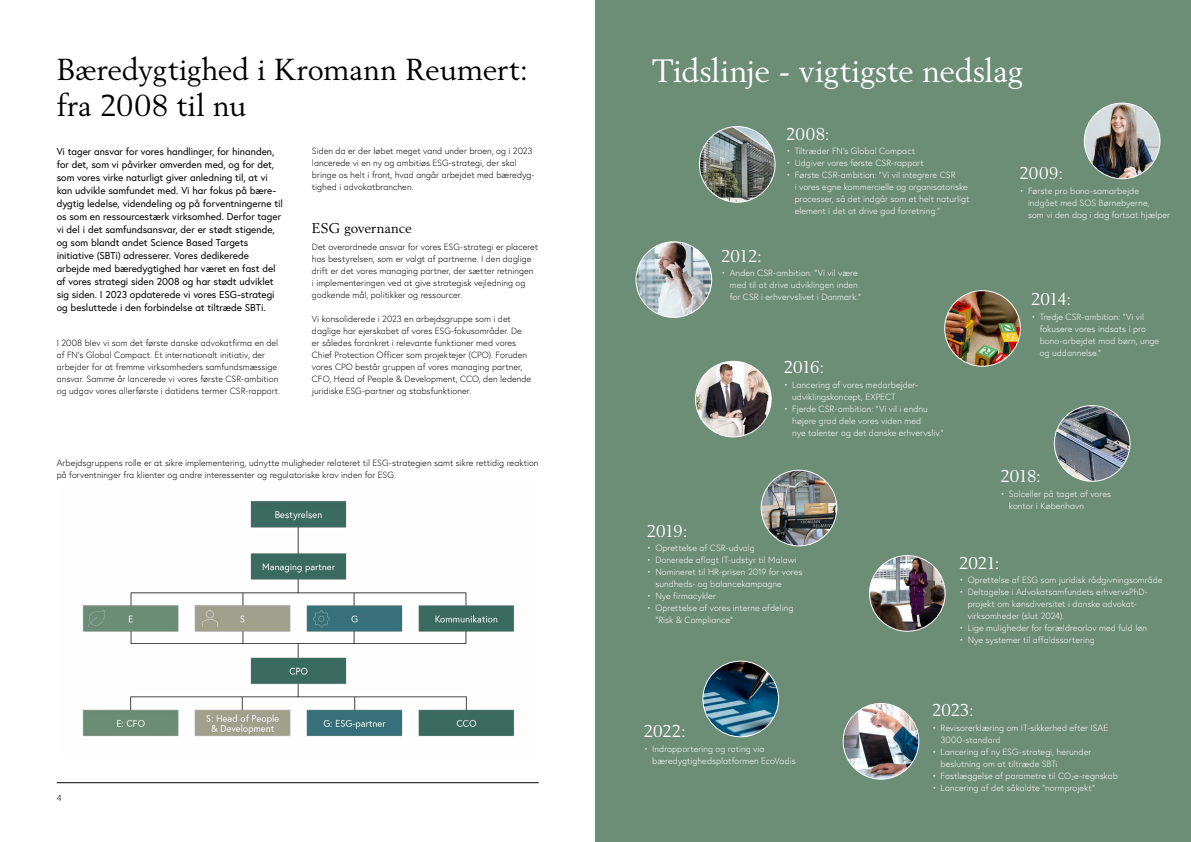
<style>
.page{position:relative;width:1191px;height:842px;background:#fff}
.page>*{position:absolute;margin:0;border:0;box-sizing:border-box;transform-origin:0 0}
.t1{font:32px "Berling LT Std";letter-spacing:-.01em;color:#fff}
.t2{font:30px/36px "Berling LT Std";color:#000}
.t3{font:17px "Berling LT Std";letter-spacing:-.01em;color:#fff}
.t4{font:14px "Berling LT Std";letter-spacing:-.005em;color:#000}
.t5{font:10px/13px "Europa";letter-spacing:-.005em;color:#000}
.t6{font:300 9px/12px "Europa";color:#fff}
.t7{font:300 9px/12px "Europa";color:#000}
</style>
<div class="page">
<hr style="left:57px;top:782px;width:482px;height:1px;background:#000">
<div style="left:595px;top:0;width:596px;height:842px;background:#6c8d76"></div>
<img style="left:1084px;top:103px;width:76px;height:76px;border-radius:38px">
<div style="left:1083px;top:103px;width:77px;height:76px;border:1px solid #fff;border-radius:50%"></div>
<img style="left:703px;top:661px;width:75px;height:76px;border-radius:38px">
<div style="left:702px;top:661px;width:77px;height:76px;border:1px solid #fff;border-radius:50%"></div>
<img style="left:1054px;top:406px;width:76px;height:75px;border-radius:38px">
<div style="left:1053px;top:405px;width:77px;height:77px;border:1px solid #fff;border-radius:50%"></div>
<img style="left:699px;top:127px;width:76px;height:75px;border-radius:38px">
<div style="left:699px;top:126px;width:76px;height:77px;border:1px solid #fff;border-radius:50%"></div>
<img style="left:636px;top:242px;width:75px;height:75px;border-radius:38px">
<div style="left:635px;top:241px;width:77px;height:77px;border:1px solid #fff;border-radius:50%"></div>
<img style="left:944px;top:291px;width:76px;height:75px;border-radius:38px">
<div style="left:944px;top:290px;width:76px;height:77px;border:1px solid #fff;border-radius:50%"></div>
<img style="left:695px;top:361px;width:76px;height:76px;border-radius:38px">
<div style="left:695px;top:361px;width:76px;height:76px;border:1px solid #fff;border-radius:50%"></div>
<img style="left:761px;top:470px;width:76px;height:76px;border-radius:38px">
<div style="left:760px;top:470px;width:77px;height:76px;border:1px solid #fff;border-radius:50%"></div>
<img style="left:869px;top:556px;width:76px;height:75px;border-radius:38px">
<div style="left:869px;top:555px;width:76px;height:77px;border:1px solid #fff;border-radius:50%"></div>
<img style="left:843px;top:703px;width:75px;height:76px;border-radius:38px">
<div style="left:842px;top:703px;width:77px;height:77px;border:1px solid #fff;border-radius:50%"></div>
<img style="left:82px;top:501px;width:433px;height:236px">
<h2 class="t2" style="left:57px;top:52px;width:473px">Bæredygtighed i Kromann Reumert: fra 2008 til nu</h2>
<p class="t7" style="left:312px;top:145px;width:224px">Siden da er der løbet meget vand under broen, og i 2023 lancerede vi en ny og ambitiøs ESG-strategi, der skal bringe os helt i front, hvad angår arbejdet med bæredyg&shy;tighed i advokatbranchen.</p>
<h3 class="t4" style="left:312px;top:220px;width:101px">ESG governance</h3>
<p class="t7" style="left:312px;top:241px;width:228px">Det overordnede ansvar for vores ESG-strategi er placeret hos bestyrelsen, som er valgt af partnerne. I den daglige drift er det vores managing partner, der sætter retningen<br>i implementeringen ved at give strategisk vejledning og godkende mål, politikker og ressourcer.</p>
<p class="t7" style="left:312px;top:313px;width:221px">Vi konsoliderede i 2023 en arbejdsgruppe som i det daglige har ejerskabet af vores ESG-fokusområder. De er således forankret i relevante funktioner med vores Chief Protection Officer som projektejer (CPO). Foruden vores CPO består gruppen af vores managing partner, CFO, Head of People &amp; Development, CCO, den ledende juridiske ESG-partner og stabsfunktioner.</p>
<p class="t5" style="left:57px;top:145px;width:228px">Vi tager ansvar for vores handlinger, for hinanden, for det, som vi påvirker omverden med, og for det, som vores virke naturligt giver anledning til, at vi kan udvikle samfundet med. Vi har fokus på bære&shy;dygtig ledelse, videndeling og på forventningerne til os som en ressourcestærk virksomhed. Derfor tager vi del i det samfundsansvar, der er stødt stigende, og som blandt andet Science Based Targets initiative (SBTi) adresserer. Vores dedikerede arbejde med bæredygtighed har været en fast del af vores strategi siden 2008 og har stødt udviklet sig siden. I 2023 opdaterede vi vores ESG-strategi og besluttede i den forbindelse at tiltræde SBTi.</p>
<p class="t7" style="left:57px;top:337px;width:225px">I 2008 blev vi som det første danske advokatfirma en del af FN's Global Compact. Et internationalt initiativ, der arbejder for at fremme virksomheders samfundsmæssige ansvar. Samme år lancerede vi vores første CSR-ambition og udgav vores allerførste i datidens termer CSR-rapport.</p>
<p class="t7" style="left:57px;top:457px;width:483px">Arbejdsgruppens rolle er at sikre implementering, udnytte muligheder relateret til ESG-strategien samt sikre rettidig reaktion på forventninger fra klienter og andre interessenter og regulatoriske krav inden for ESG.</p>
<p class="t7" style="left:57px;top:791px;width:6px">4</p>
<h1 class="t1" style="left:652px;top:51px;width:372px">Tidslinje - vigtigste nedslag</h1>
<h3 class="t3" style="left:786px;top:123px;width:45px">2008:</h3>
<p class="t6" style="left:786px;top:145px;width:130px">• Tiltræder FN's Global Compact</p>
<p class="t6" style="left:786px;top:157px;width:139px">• Udgiver vores første CSR-rapport</p>
<p class="t6" style="left:794px;top:169px;width:176px;text-indent:-9px">• Første CSR-ambition: "Vi vil integrere CSR<br>i vores egne kommercielle og organisatoriske processer, så det indgår som et helt naturligt element i det at drive god forretning."</p>
<h3 class="t3" style="left:721px;top:245px;width:42px">2012:</h3>
<p class="t6" style="left:730px;top:267px;width:133px;text-indent:-9px">• Anden CSR-ambition: "Vi vil være med til at drive udviklingen inden for CSR i erhvervslivet i Danmark."</p>
<h3 class="t3" style="left:783px;top:357px;width:42px">2016:</h3>
<p class="t6" style="left:792px;top:379px;width:128px;text-indent:-9px">• Lancering af vores medarbejder&shy;udviklingskoncept, EXPECT</p>
<p class="t6" style="left:792px;top:403px;width:153px;text-indent:-9px">• Fjerde CSR-ambition: "Vi vil i endnu højere grad dele vores viden med<br>nye talenter og det danske erhvervsliv."</p>
<h3 class="t3" style="left:1019px;top:163px;width:45px">2009:</h3>
<p class="t6" style="left:1028px;top:185px;width:144px;text-indent:-9px">• Første pro bono-samarbejde indgået med SOS Børnebyerne,<br>som vi den dag i dag fortsat hjælper</p>
<h3 class="t3" style="left:1031px;top:289px;width:42px">2014:</h3>
<p class="t6" style="left:1039px;top:311px;width:121px;text-indent:-9px">• Tredje CSR-ambition: "Vi vil fokusere vores indsats i pro bono-arbejdet mod børn, unge og uddannelse."</p>
<h3 class="t3" style="left:1000px;top:466px;width:42px">2018:</h3>
<p class="t6" style="left:1009px;top:488px;width:104px;text-indent:-9px">• Solceller på taget af vores kontor i København</p>
<h3 class="t3" style="left:647px;top:520px;width:42px">2019:</h3>
<p class="t6" style="left:647px;top:542px;width:109px">• Oprettelse af CSR-udvalg</p>
<p class="t6" style="left:647px;top:554px;width:151px">• Donerede aflagt IT-udstyr til Malawi</p>
<p class="t6" style="left:655px;top:566px;width:149px;text-indent:-9px">• Nomineret til HR-prisen 2019 for vores sundheds- og balancekampagne</p>
<p class="t6" style="left:647px;top:590px;width:71px">• Nye firmacykler</p>
<p class="t6" style="left:655px;top:602px;width:139px;text-indent:-9px">• Oprettelse af vores interne afdeling "Risk &amp; Compliance"</p>
<h3 class="t3" style="left:644px;top:721px;width:44px">2022:</h3>
<p class="t6" style="left:652px;top:743px;width:145px;text-indent:-9px">• Indrapportering og rating via bæredygtighedsplatformen EcoVadis</p>
<h3 class="t3" style="left:959px;top:552px;width:42px">2021:</h3>
<p class="t6" style="left:959px;top:574px;width:205px">• Oprettelse af ESG som juridisk rådgivningsområde</p>
<p class="t6" style="left:967px;top:586px;width:182px;text-indent:-9px">• Deltagelse i Advokatsamfundets erhvervsPhD&shy;projekt om kønsdiversitet i danske advokat&shy;virksomheder (slut 2024).</p>
<p class="t6" style="left:959px;top:622px;width:189px">• Lige muligheder for forældreorlov med fuld løn</p>
<p class="t6" style="left:959px;top:634px;width:137px">• Nye systemer til affaldssortering</p>
<h3 class="t3" style="left:932px;top:700px;width:43px">2023:</h3>
<p class="t6" style="left:940px;top:722px;width:169px;text-indent:-9px">• Revisorerklæring om IT-sikkerhed efter ISAE<br>3000-standard</p>
<p class="t6" style="left:940px;top:746px;width:152px;text-indent:-9px">• Lancering af ny ESG-strategi, herunder beslutning om at tiltræde SBTi</p>
<p class="t6" style="left:932px;top:770px;width:187px">• Fastlæggelse af parametre til CO<sub>2</sub>e-regnskab</p>
<p class="t6" style="left:932px;top:782px;width:164px">• Lancering af det såkaldte "normprojekt"</p>
</div>
